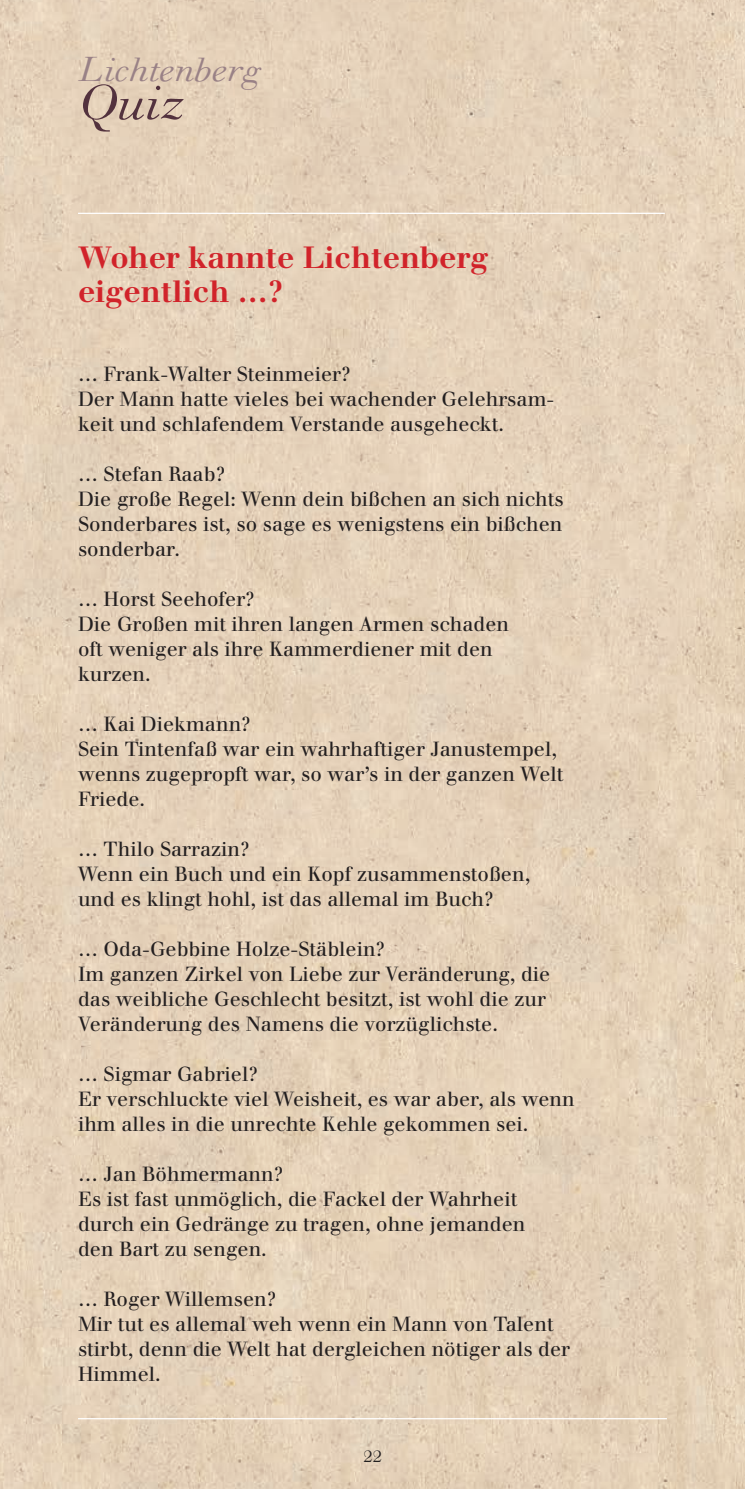
<style>
.page{position:relative;width:745px;height:1489px;background:#fff}
.page>*{position:absolute;margin:0;border:0;box-sizing:border-box;transform-origin:0 0}
.t1{font:italic 57.5px "M Walbaum";color:#53323e}
.t2{font:italic 40px "M Walbaum";color:#998186}
.t3{font:700 30px/33.8px "Walbaum";color:#d1232a}
.t4{font:20px/25px "Walbaum";color:#231f20}
.t5{font:20px "M Walbaum";color:#231f20}
</style>
<div class="page">
<img style="left:0;top:0;width:745px;height:1488px">
<hr style="left:78px;top:213px;width:586px;height:1px;background:#fff">
<hr style="left:78px;top:1417px;width:588px;height:2px;background:#fff">
<h2 class="t2" style="left:78px;top:48px;width:183px">Lichtenberg</h2>
<h1 class="t1" style="left:78px;top:71px;width:106px">Quiz</h1>
<h3 class="t3" style="left:78px;top:241px;width:412px">Woher kannte Lichtenberg eigentlich …?</h3>
<p class="t4" style="left:78px;top:361px;width:477px">… Frank-Walter Steinmeier?<br>Der Mann hatte vieles bei wachender Gelehrsam&shy;keit und schlafendem Verstande ausgeheckt.</p>
<p class="t4" style="left:78px;top:461px;width:487px">… Stefan Raab?<br>Die große Regel: Wenn dein bißchen an sich nichts<br>Sonderbares ist, so sage es wenigstens ein bißchen sonderbar.</p>
<p class="t4" style="left:78px;top:586px;width:432px">… Horst Seehofer?<br>Die Großen mit ihren langen Armen schaden oft weniger als ihre Kammerdiener mit den kurzen.</p>
<p class="t4" style="left:78px;top:711px;width:486px">… Kai Diekmann?<br>Sein Tintenfaß war ein wahrhaftiger Janustempel, wenns zugepropft war, so war’s in der ganzen Welt<br>Friede.</p>
<p class="t4" style="left:78px;top:836px;width:453px">… Thilo Sarrazin?<br>Wenn ein Buch und ein Kopf zusammenstoßen, und es klingt hohl, ist das allemal im Buch?</p>
<p class="t4" style="left:78px;top:936px;width:473px">… Oda-Gebbine Holze-Stäblein?<br>Im ganzen Zirkel von Liebe zur Veränderung, die das weibliche Geschlecht besitzt, ist wohl die zur Veränderung des Namens die vorzüglichste.</p>
<p class="t4" style="left:78px;top:1061px;width:498px">… Sigmar Gabriel?<br>Er verschluckte viel Weisheit, es war aber, als wenn ihm alles in die unrechte Kehle gekommen sei.</p>
<p class="t4" style="left:78px;top:1161px;width:448px">… Jan Böhmermann?<br>Es ist fast unmöglich, die Fackel der Wahrheit durch ein Gedränge zu tragen, ohne jemanden den Bart zu sengen.</p>
<p class="t4" style="left:78px;top:1286px;width:493px">… Roger Willemsen?<br>Mir tut es allemal weh wenn ein Mann von Talent stirbt, denn die Welt hat dergleichen nötiger als der<br>Himmel.</p>
<p class="t5" style="left:363px;top:1444px;width:20px">22</p>
</div>
